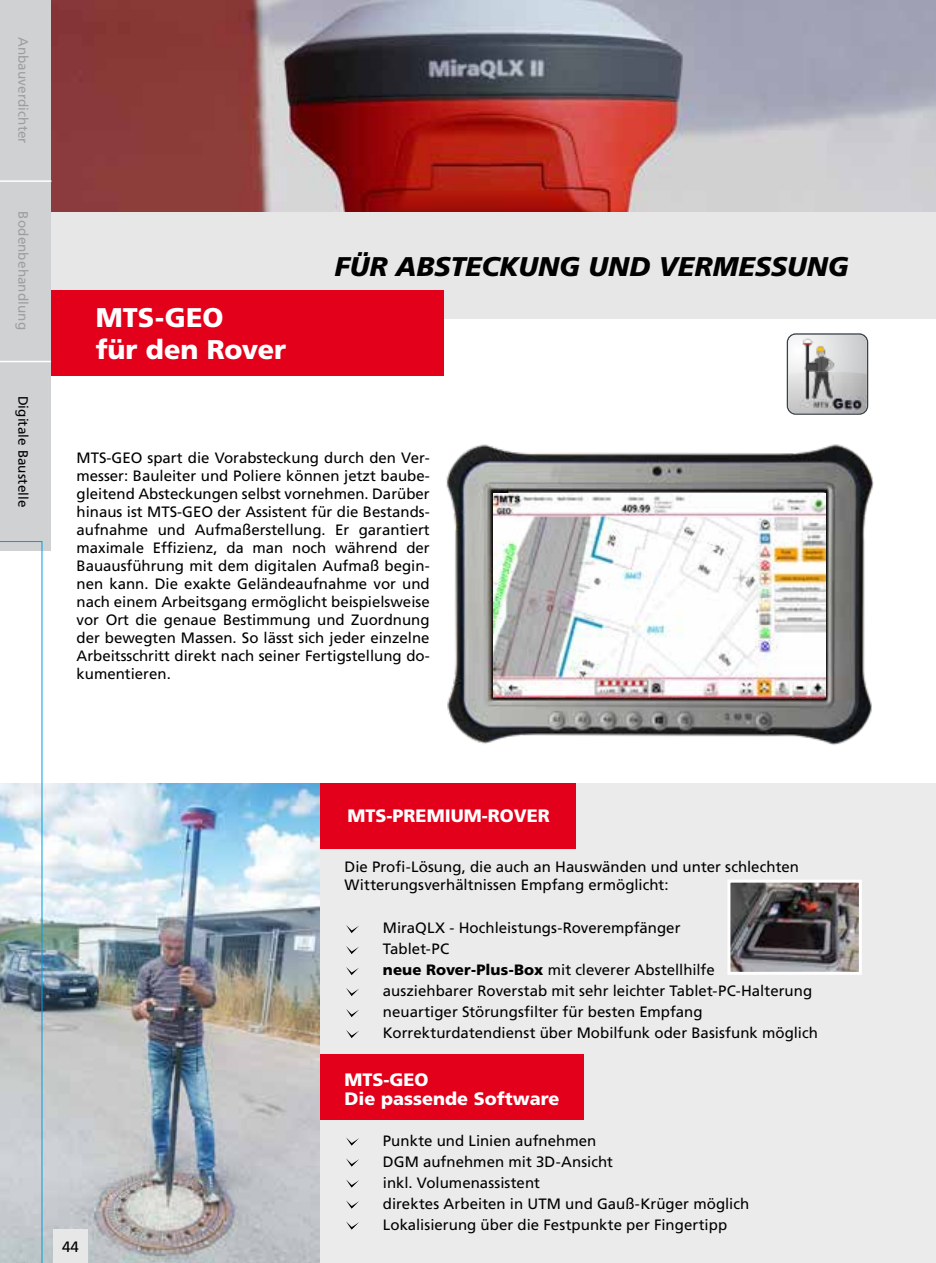
<style>
.page{position:relative;width:936px;height:1263px;background:#fff}
.page>*{position:absolute;margin:0;border:0;box-sizing:border-box;transform-origin:0 0}
.t1{font:900 28.5px "Frutiger LT Com";color:#fff}
.t2{font:italic 900 27px "Frutiger LT Com";letter-spacing:-.005em;color:#000}
.t3{font:900 27px/32.4px "Frutiger LT Com";color:#fff}
.t4{font:900 18px/19.5px "Frutiger LT Com";color:#fff}
.t5{font:15px/18px "Frutiger LT Com";color:#000}
.t6{font:13.5px "Frutiger LT Com";letter-spacing:.005em;color:#9c9e9f}
.t7{font:13.5px "Frutiger LT Com";letter-spacing:.005em;color:#000}
.s1{font-weight:900}
</style>
<div class="page">
<img style="left:51px;top:0;width:884px;height:213px">
<div style="left:0;top:213px;width:935px;height:106px;background:#e7e7e8"></div>
<div style="left:0;top:290px;width:444px;height:85px;background:#e2001a"></div>
<svg style="left:786px;top:333px;width:82px;height:82px"></svg>
<img style="left:788px;top:374px;width:78px;height:39px">
<img style="left:788px;top:335px;width:78px;height:39px">
<div style="left:319px;top:784px;width:616px;height:479px;background:#ebebec"></div>
<div style="left:310px;top:784px;width:265px;height:65px;background:#e2001a"></div>
<div style="left:318px;top:1054px;width:266px;height:66px;background:#e2001a"></div>
<svg style="left:346px;top:925px;width:13px;height:8px"></svg>
<svg style="left:346px;top:946px;width:13px;height:8px"></svg>
<svg style="left:346px;top:967px;width:13px;height:8px"></svg>
<svg style="left:346px;top:988px;width:13px;height:8px"></svg>
<svg style="left:346px;top:1009px;width:13px;height:8px"></svg>
<svg style="left:346px;top:1030px;width:13px;height:8px"></svg>
<svg style="left:346px;top:1137px;width:13px;height:9px"></svg>
<svg style="left:346px;top:1158px;width:13px;height:9px"></svg>
<svg style="left:346px;top:1179px;width:13px;height:9px"></svg>
<svg style="left:346px;top:1200px;width:13px;height:9px"></svg>
<svg style="left:346px;top:1221px;width:13px;height:9px"></svg>
<img style="left:446px;top:444px;width:428px;height:301px">
<img style="left:493px;top:494px;width:332px;height:204px">
<img style="left:43px;top:784px;width:276px;height:479px">
<img style="left:731px;top:884px;width:126px;height:87px">
<div style="left:727px;top:880px;width:134px;height:95px;border:3px solid #fff"></div>
<div style="left:0;top:0;width:51px;height:550px;background:#d0d1d2"></div>
<hr style="left:0;top:180px;width:51px;height:2px;background:#fff">
<hr style="left:0;top:361px;width:51px;height:1px;background:#fff">
<svg style="left:0;top:541px;width:43px;height:722px"></svg>
<div style="left:54px;top:1229px;width:34px;height:34px;background:#e7e7e8"></div>
<p class="t6" style="left:31px;top:37px;width:109px;rotate:90deg">Anbauverdichter</p>
<p class="t6" style="left:31px;top:211px;width:120px;rotate:90deg">Bodenbehandlung</p>
<p class="t7" style="left:31px;top:396px;width:113px;rotate:90deg">Digitale Baustelle</p>
<h2 class="t3" style="left:96px;top:301px;width:192px">MTS-GEO<br>für den Rover</h2>
<h1 class="t1" style="left:87px;top:307px;width:163px">FÜR ROVER</h1>
<h2 class="t2" style="left:334px;top:250px;width:515px">FÜR ABSTECKUNG UND VERMESSUNG</h2>
<p class="t5" style="left:77px;top:449px;width:354px;text-align:justify">MTS-GEO spart die Vorabsteckung durch den Ver&shy;messer: Bauleiter und Poliere können jetzt baube&shy;gleitend Absteckungen selbst vornehmen. Darüber hinaus ist MTS-GEO der Assistent für die Bestands&shy;aufnahme und Aufmaßerstellung. Er garantiert maximale Effizienz, da man noch während der Bauausführung mit dem digitalen Aufmaß begin&shy;nen kann. Die exakte Geländeaufnahme vor und nach einem Arbeitsgang ermöglicht beispielsweise vor Ort die genaue Bestimmung und Zuordnung der bewegten Massen. So lässt sich jeder einzelne Arbeitsschritt direkt nach seiner Fertigstellung do&shy;kumentieren.</p>
<p class="t5" style="left:62px;top:1237px;width:18px">44</p>
<p class="t5" style="left:64px;top:1237px;width:18px">44</p>
<p class="t4" style="left:347px;top:806px;width:204px">MTS-PREMIUM-ROVER</p>
<p class="t5" style="left:344px;top:858px;width:456px">Die Profi-Lösung, die auch an Hauswänden und unter schlechten<br>Witterungsverhältnissen Empfang ermöglicht:</p>
<p class="t5" style="left:383px;top:918px;width:436px;line-height:21px">MiraQLX - Hochleistungs-Roverempfänger<br>Tablet-PC<br><span class="s1">neue Rover-Plus-Box</span> mit cleverer Abstellhilfe<br>ausziehbarer Roverstab mit sehr leichter Tablet-PC-Halterung neuartiger Störungsfilter für besten Empfang Korrekturdatendienst über Mobilfunk oder Basisfunk möglich</p>
<p class="t4" style="left:344px;top:1070px;width:216px">MTS-GEO<br>Die passende Software</p>
<p class="t5" style="left:383px;top:1130px;width:368px;line-height:21px">Punkte und Linien aufnehmen<br>DGM aufnehmen mit 3D-Ansicht<br>inkl. Volumenassistent<br>direktes Arbeiten in UTM und Gauß-Krüger möglich Lokalisierung über die Festpunkte per Fingertipp</p>
</div>
